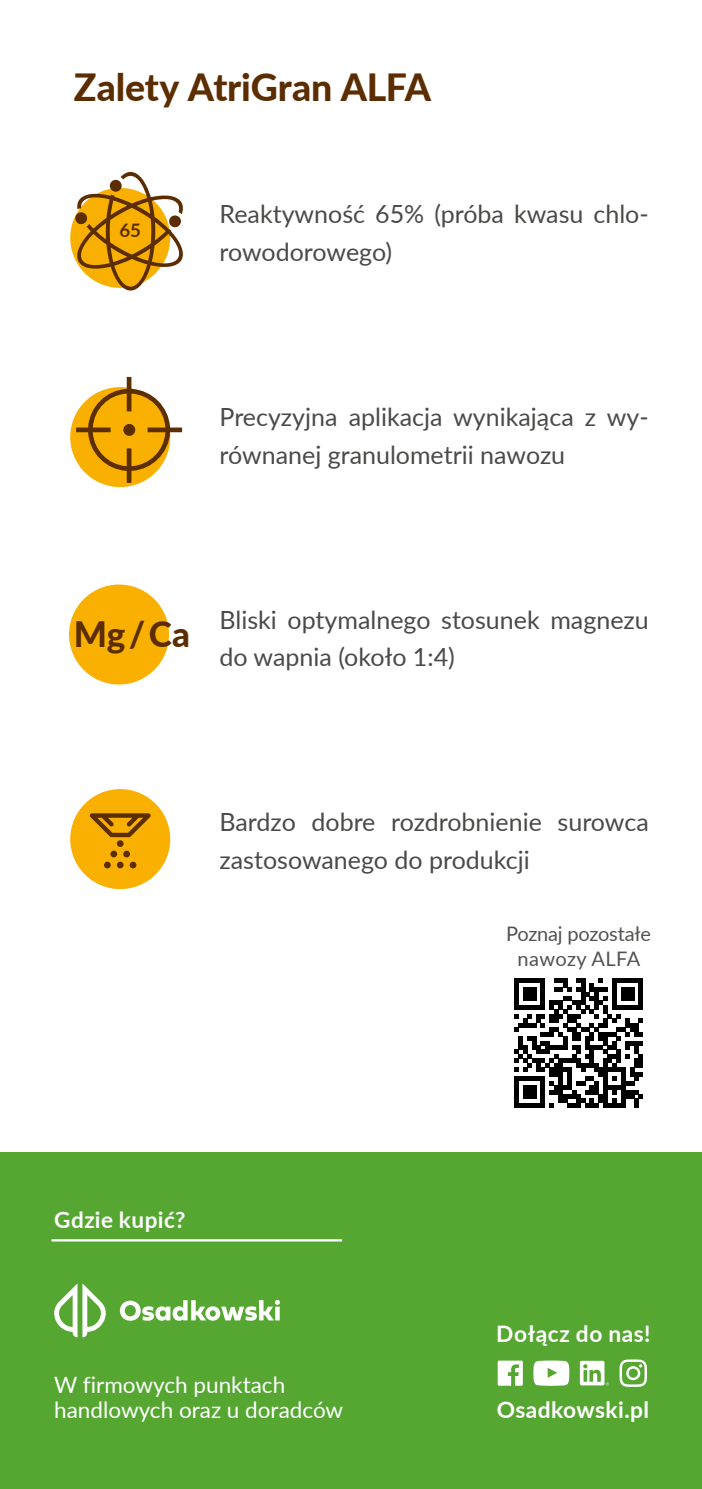
<style>
.page{position:relative;width:702px;height:1489px;background:#fff}
.page>*{position:absolute;margin:0;border:0;box-sizing:border-box;transform-origin:0 0}
.t1{font:800 37.5px "Lato";letter-spacing:-.005em;color:#5b2d00}
.t2{font:800 35px "Lato";color:#5b2d00}
.t3{font:25px/37.5px "Lato";color:#4a4a49}
.t4{font:700 22.75px "Lato";letter-spacing:.02em;color:#fff}
.t5{font:22.5px/25px "Lato";color:#fff}
.t6{font:700 22.5px "Lato";letter-spacing:.02em;color:#fff}
.t7{font:20px/25px "Lato";letter-spacing:-.01em;color:#525251;text-align:center}
.t8{font:700 18.75px "Lato";color:#5b2d00}
</style>
<div class="page">
<div style="left:70px;top:387px;width:100px;height:100px;background:#f9b000;border-radius:50%"></div>
<div style="left:70px;top:789px;width:100px;height:100px;background:#f9b000;border-radius:50%"></div>
<svg style="left:74px;top:172px;width:109px;height:118px"></svg>
<svg style="left:76px;top:377px;width:106px;height:106px"></svg>
<div style="left:110px;top:850px;width:7px;height:7px;border:1px solid #5b2d00;border-radius:50%"></div>
<svg style="left:89px;top:813px;width:62px;height:43px"></svg>
<div style="left:123px;top:850px;width:7px;height:7px;border:1px solid #5b2d00;border-radius:50%"></div>
<div style="left:104px;top:861px;width:7px;height:7px;border:1px solid #5b2d00;border-radius:50%"></div>
<div style="left:117px;top:861px;width:7px;height:7px;border:1px solid #5b2d00;border-radius:50%"></div>
<div style="left:130px;top:861px;width:6px;height:7px;border:1px solid #5b2d00;border-radius:50%"></div>
<div style="left:69px;top:584px;width:100px;height:100px;background:#f9b000;border-radius:50%"></div>
<div style="left:0;top:1152px;width:702px;height:336px;background:#56a732"></div>
<svg style="left:120px;top:1299px;width:160px;height:21px"></svg>
<svg style="left:54px;top:1283px;width:52px;height:54px"></svg>
<hr style="left:51px;top:1239px;width:291px;height:2px;background:#fff">
<svg style="left:497px;top:1360px;width:26px;height:25px"></svg>
<svg style="left:533px;top:1360px;width:36px;height:25px"></svg>
<svg style="left:619px;top:1359px;width:28px;height:27px"></svg>
<svg style="left:580px;top:1360px;width:29px;height:25px"></svg>
<svg style="left:514px;top:978px;width:129px;height:129px"></svg>
<h1 class="t1" style="left:74px;top:60px;width:359px">Zalety AtriGran ALFA</h1>
<p class="t8" style="left:120px;top:217px;width:23px">65</p>
<p class="t3" style="left:219px;top:194px;width:430px">Reaktywność 65% (próba kwasu chlo&shy;rowodorowego)</p>
<p class="t3" style="left:219px;top:397px;width:430px">Precyzyjna aplikacja wynikająca z wy&shy;równanej granulometrii nawozu</p>
<h2 class="t2" style="left:74px;top:608px;width:118px">Mg/Ca</h2>
<p class="t3" style="left:219px;top:599px;width:430px">Bliski optymalnego stosunek magnezu do wapnia (około 1:4)</p>
<p class="t3" style="left:219px;top:802px;width:430px">Bardzo dobre rozdrobnienie surowca zastosowanego do produkcji</p>
<p class="t7" style="left:506px;top:920px;width:146px">Poznaj pozostałe nawozy ALFA</p>
<p class="t6" style="left:54px;top:1202px;width:133px">Gdzie kupić?</p>
<p class="t4" style="left:496px;top:1316px;width:156px">Dołącz do nas!</p>
<p class="t5" style="left:54px;top:1371px;width:290px">W firmowych punktach handlowych oraz u doradców</p>
<p class="t4" style="left:496px;top:1392px;width:154px">Osadkowski.pl</p>
</div>
